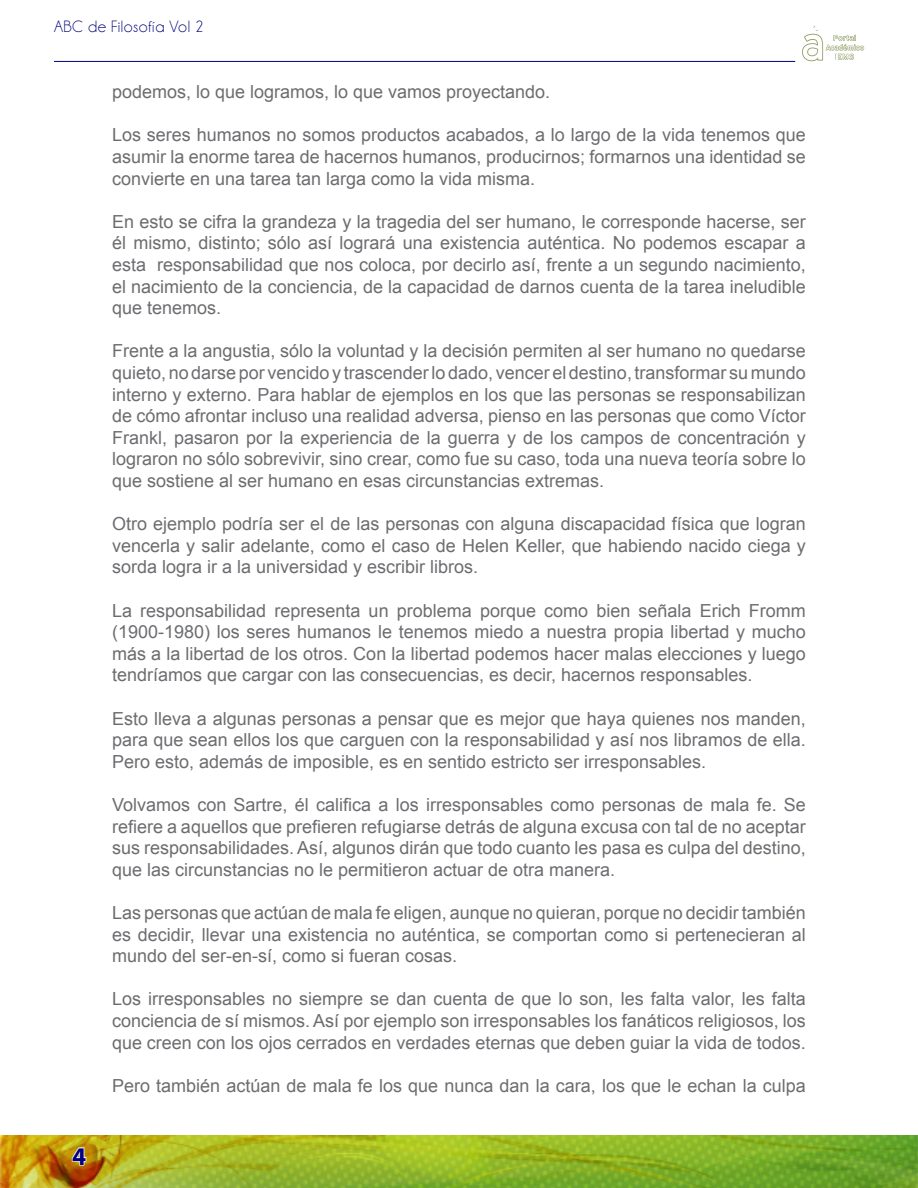
<style>
.page{position:relative;width:918px;height:1188px;background:#fff}
.page>*{position:absolute;margin:0;border:0;box-sizing:border-box;transform-origin:0 0}
.t1{font:700 25.5px "Myriad Pro";color:#000080}
.t2{font:18px/21.6px "Arial";color:#6c6d70;text-align:justify}
.t3{font:16.5px "Champagne&Limousines";letter-spacing:.03em;color:#000080}
</style>
<div class="page">
<img style="left:1px;top:1135px;width:917px;height:53px">
<svg style="left:71px;top:1147px;width:16px;height:19px"></svg>
<svg style="left:802px;top:26px;width:62px;height:35px"></svg>
<hr style="left:54px;top:61px;width:741px;height:1px;background:#000080">
<p class="t3" style="left:54px;top:17px;width:151px">ABC de Filosofía Vol 2</p>
<h1 class="t1" style="left:72px;top:1140px;width:16px">4</h1>
<p class="t2" style="left:112px;top:81px;width:440px">podemos, lo que logramos, lo que vamos proyectando.</p>
<p class="t2" style="left:112px;top:124px;width:695px">Los seres humanos no somos productos acabados, a lo largo de la vida tenemos que asumir la enorme tarea de hacernos humanos, producirnos; formarnos una identidad se convierte en una tarea tan larga como la vida misma.</p>
<p class="t2" style="left:112px;top:211px;width:695px">En esto se cifra la grandeza y la tragedia del ser humano, le corresponde hacerse, ser él mismo, distinto; sólo así logrará una existencia auténtica. No podemos escapar a esta responsabilidad que nos coloca, por decirlo así, frente a un segundo nacimiento, el nacimiento de la conciencia, de la capacidad de darnos cuenta de la tarea ineludible que tenemos.</p>
<p class="t2" style="left:112px;top:340px;width:695px">Frente a la angustia, sólo la voluntad y la decisión permiten al ser humano no quedarse quieto, no darse por vencido y trascender lo dado, vencer el destino, transformar su mundo interno y externo. Para hablar de ejemplos en los que las personas se responsabilizan de cómo afrontar incluso una realidad adversa, pienso en las personas que como Víctor Frankl, pasaron por la experiencia de la guerra y de los campos de concentración y lograron no sólo sobrevivir, sino crear, como fue su caso, toda una nueva teoría sobre lo que sostiene al ser humano en esas circunstancias extremas.</p>
<p class="t2" style="left:112px;top:513px;width:695px">Otro ejemplo podría ser el de las personas con alguna discapacidad física que logran vencerla y salir adelante, como el caso de Helen Keller, que habiendo nacido ciega y sorda logra ir a la universidad y escribir libros.</p>
<p class="t2" style="left:112px;top:600px;width:695px">La responsabilidad representa un problema porque como bien señala Erich Fromm (1900-1980) los seres humanos le tenemos miedo a nuestra propia libertad y mucho más a la libertad de los otros. Con la libertad podemos hacer malas elecciones y luego tendríamos que cargar con las consecuencias, es decir, hacernos responsables.</p>
<p class="t2" style="left:112px;top:708px;width:695px">Esto lleva a algunas personas a pensar que es mejor que haya quienes nos manden, para que sean ellos los que carguen con la responsabilidad y así nos libramos de ella.<br>Pero esto, además de imposible, es en sentido estricto ser irresponsables.</p>
<p class="t2" style="left:112px;top:794px;width:695px">Volvamos con Sartre, él califica a los irresponsables como personas de mala fe. Se refiere a aquellos que prefieren refugiarse detrás de alguna excusa con tal de no aceptar sus responsabilidades. Así, algunos dirán que todo cuanto les pasa es culpa del destino, que las circunstancias no le permitieron actuar de otra manera.</p>
<p class="t2" style="left:112px;top:902px;width:695px">Las personas que actúan de mala fe eligen, aunque no quieran, porque no decidir también es decidir, llevar una existencia no auténtica, se comportan como si pertenecieran al mundo del ser-en-sí, como si fueran cosas.</p>
<p class="t2" style="left:112px;top:988px;width:695px">Los irresponsables no siempre se dan cuenta de que lo son, les falta valor, les falta conciencia de sí mismos. Así por ejemplo son irresponsables los fanáticos religiosos, los que creen con los ojos cerrados en verdades eternas que deben guiar la vida de todos.</p>
<p class="t2" style="left:112px;top:1075px;width:695px">Pero también actúan de mala fe los que nunca dan la cara, los que le echan la culpa</p>
</div>
